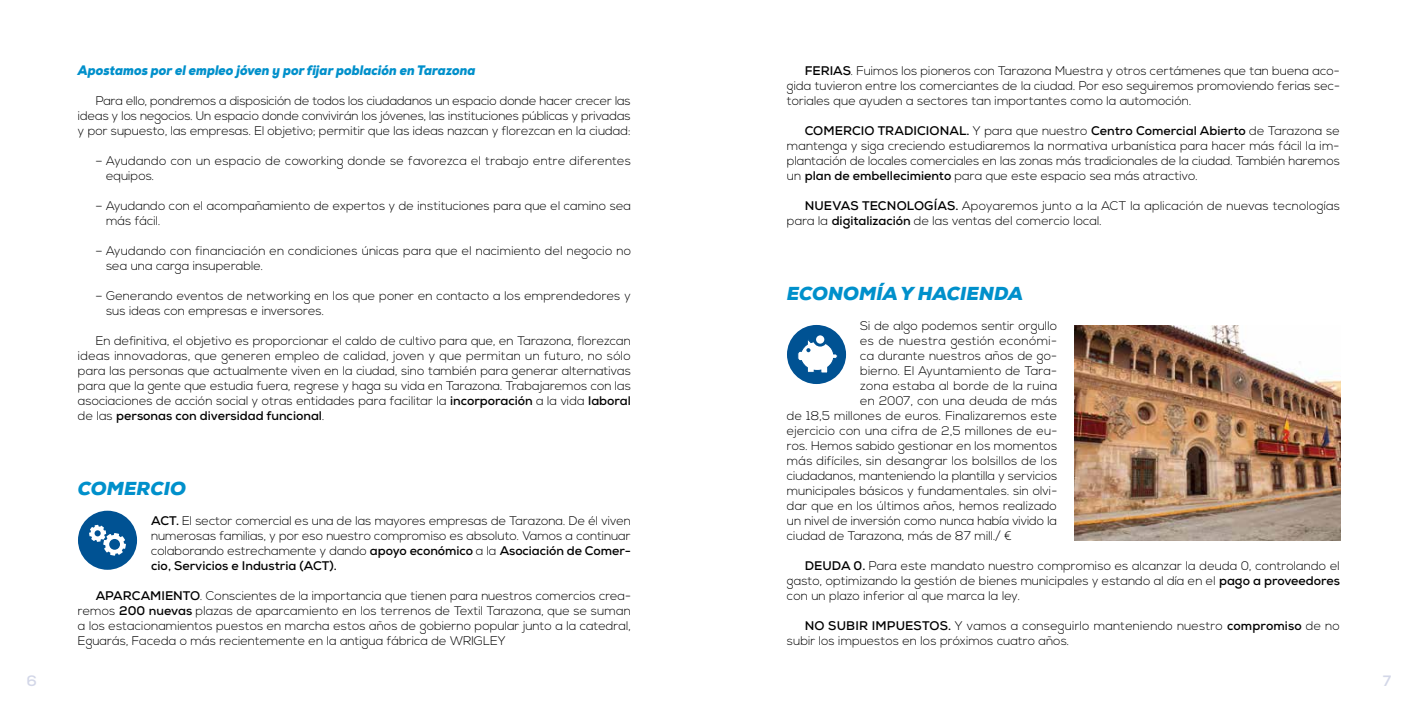
<style>
.page{position:relative;width:1418px;height:709px;background:#fff}
.page>*{position:absolute;margin:0;border:0;box-sizing:border-box;transform-origin:0 0}
.t1{font:italic 900 18.75px "Nexa";color:#0090cb}
.t2{font:700 15px "Nexa";color:#d3d7e8}
.t3{font:italic 900 13.75px "Nexa";color:#0090cb;scale:.9 1}
.t4{font:300 12.5px/15px "Nexa";color:#000;text-align:justify}
.t5{font:300 12.5px "Nexa";letter-spacing:.02em;color:#000}
.s1{font-weight:700}
</style>
<div class="page">
<div style="left:78px;top:510px;width:59px;height:60px;background:#005293;border-radius:50%"></div>
<svg style="left:89px;top:525px;width:37px;height:30px"></svg>
<div style="left:109px;top:539px;width:11px;height:10px;background:#005293;border-radius:50%"></div>
<div style="left:787px;top:325px;width:59px;height:59px;background:#005293;border-radius:50%"></div>
<svg style="left:797px;top:340px;width:40px;height:33px"></svg>
<div style="left:814px;top:334px;width:11px;height:11px;background:#fff;border-radius:50%"></div>
<div style="left:813px;top:332px;width:14px;height:14px;border:3px solid #005293;border-radius:50%"></div>
<img style="left:1074px;top:325px;width:265px;height:215px">
<p class="t3" style="left:78px;top:61px;width:443px">Apostamos por el empleo jóven y por fijar población en Tarazona</p>
<p class="t4" style="left:78px;top:94px;width:554px;text-indent:18px">Para ello, pondremos a disposición de todos los ciudadanos un espacio donde hacer crecer las ideas y los negocios. Un espacio donde convivirán los jóvenes, las instituciones públicas y privadas y por supuesto, las empresas. El objetivo; permitir que las ideas nazcan y florezcan en la ciudad:</p>
<p class="t4" style="left:106px;top:154px;width:526px;text-indent:-10px">– Ayudando con un espacio de coworking donde se favorezca el trabajo entre diferentes equipos.</p>
<p class="t4" style="left:106px;top:199px;width:526px;text-indent:-10px">– Ayudando con el acompañamiento de expertos y de instituciones para que el camino sea más fácil.</p>
<p class="t4" style="left:106px;top:244px;width:526px;text-indent:-10px">– Ayudando con financiación en condiciones únicas para que el nacimiento del negocio no sea una carga insuperable.</p>
<p class="t4" style="left:106px;top:289px;width:526px;text-indent:-10px">– Generando eventos de networking en los que poner en contacto a los emprendedores y sus ideas con empresas e inversores.</p>
<p class="t4" style="left:78px;top:334px;width:554px;text-indent:18px">En definitiva, el objetivo es proporcionar el caldo de cultivo para que, en Tarazona, florezcan ideas innovadoras, que generen empleo de calidad, joven y que permitan un futuro, no sólo para las personas que actualmente viven en la ciudad, sino también para generar alternativas para que la gente que estudia fuera, regrese y haga su vida en Tarazona. Trabajaremos con las asociaciones de acción social y otras entidades para facilitar la <span class="s1">incorporación</span> a la vida <span class="s1">laboral </span>de las <span class="s1">personas con diversidad funcional</span>.</p>
<h1 class="t1" style="left:78px;top:476px;width:109px">COMERCIO</h1>
<p class="t4" style="left:151px;top:514px;width:481px"><span class="s1">ACT.</span> El sector comercial es una de las mayores empresas de Tarazona. De él viven numerosas familias, y por eso nuestro compromiso es absoluto. Vamos a continuar colaborando estrechamente y dando <span class="s1">apoyo económico</span> a la <span class="s1">Asociación de Comer&shy;cio, Servicios e Industria (ACT).</span></p>
<p class="t4" style="left:78px;top:589px;width:554px;text-indent:18px"><span class="s1">APARCAMIENTO</span>. Conscientes de la importancia que tienen para nuestros comercios crea&shy;remos <span class="s1">200 nuevas</span> plazas de aparcamiento en los terrenos de Textil Tarazona, que se suman a los estacionamientos puestos en marcha estos años de gobierno popular junto a la catedral, Eguarás, Faceda o más recientemente en la antigua fábrica de WRIGLEY</p>
<p class="t4" style="left:787px;top:64px;width:554px;text-indent:18px"><span class="s1">FERIAS</span>. Fuimos los pioneros con Tarazona Muestra y otros certámenes que tan buena aco&shy;gida tuvieron entre los comerciantes de la ciudad. Por eso seguiremos promoviendo ferias sec&shy;toriales que ayuden a sectores tan importantes como la automoción.</p>
<p class="t4" style="left:787px;top:124px;width:554px;text-indent:18px"><span class="s1">COMERCIO TRADICIONAL.</span> Y para que nuestro <span class="s1">Centro Comercial Abierto</span> de Tarazona se mantenga y siga creciendo estudiaremos la normativa urbanística para hacer más fácil la im&shy;plantación de locales comerciales en las zonas más tradicionales de la ciudad. También haremos un <span class="s1">plan de embellecimiento</span> para que este espacio sea más atractivo.</p>
<p class="t4" style="left:787px;top:199px;width:554px;text-indent:18px"><span class="s1">NUEVAS TECNOLOGÍAS.</span> Apoyaremos junto a la ACT la aplicación de nuevas tecnologías para la <span class="s1">digitalización</span> de las ventas del comercio local.</p>
<h1 class="t1" style="left:787px;top:281px;width:238px">ECONOMÍA Y HACIENDA</h1>
<p class="t4" style="left:860px;top:319px;width:198px">Si de algo podemos sentir orgullo</p>
<p class="t5" style="left:860px;top:334px;width:198px">es de nuestra gestión económi-</p>
<p class="t4" style="left:860px;top:349px;width:198px">ca durante nuestros años de go-</p>
<p class="t4" style="left:860px;top:364px;width:198px">bierno. El Ayuntamiento de Tara-</p>
<p class="t4" style="left:860px;top:379px;width:198px">zona estaba al borde de la ruina</p>
<p class="t4" style="left:860px;top:394px;width:198px">en 2007, con una deuda de más</p>
<p class="t4" style="left:787px;top:409px;width:272px">de 18,5 millones de euros. Finalizaremos este</p>
<p class="t4" style="left:787px;top:424px;width:272px">ejercicio con una cifra de 2,5 millones de eu-</p>
<p class="t4" style="left:787px;top:439px;width:272px">ros. Hemos sabido gestionar en los momentos</p>
<p class="t4" style="left:787px;top:454px;width:272px">más difíciles, sin desangrar los bolsillos de los</p>
<p class="t4" style="left:787px;top:469px;width:272px">ciudadanos, manteniendo la plantilla y servicios</p>
<p class="t4" style="left:787px;top:484px;width:272px">municipales básicos y fundamentales. sin olvi-</p>
<p class="t4" style="left:787px;top:499px;width:271px">dar que en los últimos años, hemos realizado</p>
<p class="t4" style="left:787px;top:514px;width:272px">un nivel de inversión como nunca había vivido la</p>
<p class="t4" style="left:787px;top:529px;width:226px">ciudad de Tarazona, más de 87 mill./ €</p>
<p class="t4" style="left:787px;top:559px;width:554px;text-indent:18px"><span class="s1">DEUDA 0.</span> Para este mandato nuestro compromiso es alcanzar la deuda 0, controlando el gasto, optimizando la gestión de bienes municipales y estando al día en el <span class="s1">pago a proveedores </span>con un plazo inferior al que marca la ley.</p>
<p class="t4" style="left:787px;top:619px;width:554px;text-indent:18px"><span class="s1">NO SUBIR IMPUESTOS.</span> Y vamos a conseguirlo manteniendo nuestro <span class="s1">compromiso</span> de no subir los impuestos en los próximos cuatro años.</p>
<p class="t2" style="left:27px;top:671px;width:12px">6</p>
<p class="t2" style="left:1382px;top:671px;width:10px">7</p>
</div>
